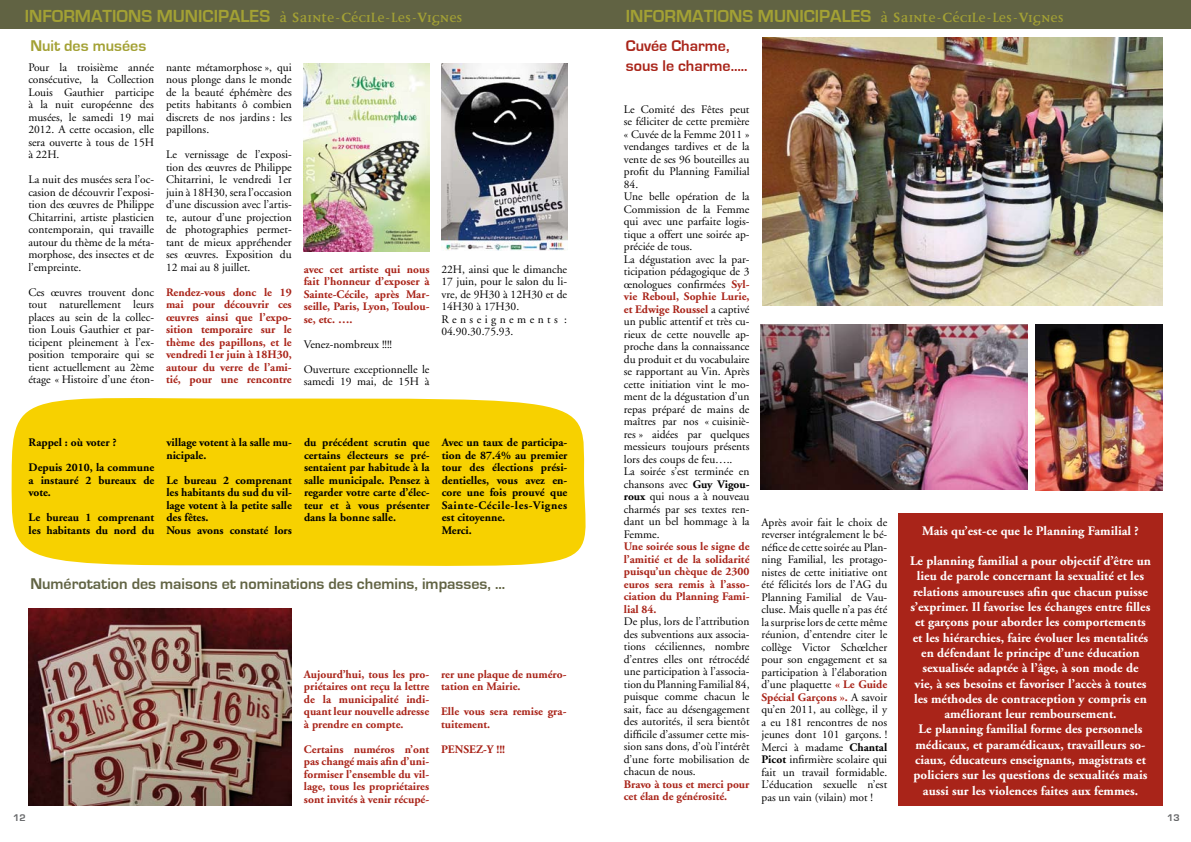
<style>
.page{position:relative;width:1191px;height:842px;background:#fff}
.page>*{position:absolute;margin:0;border:0;box-sizing:border-box;transform-origin:0 0}
.t1{font:700 18px "Disturbance";color:#a3a134}
.t2{font:700 18px "Eurostile";color:#a3a134}
.t3{font:700 16px "Eurostile";color:#616343}
.t4{font:700 16px/19.2px "Eurostile";color:#a92419}
.t5{font:700 16px "Eurostile";color:#a3a134}
.t6{font:700 13px/15.3px "Adobe Garamond";color:#fff;text-align:center}
.t7{font:11.5px/12.5px "Adobe Garamond";color:#000;text-align:justify}
.t8{font:700 11.5px/12.5px "Adobe Garamond";color:#a92419;text-align:justify}
.t9{font:700 11.5px/12.5px "Adobe Garamond";color:#000}
.t10{font:700 10px "Eurostile";color:#646567}
.s1{font-family:"Eurostile"}
.s2{font-size:24px}
.s3{font-weight:700;color:#a92419}
.s4{font-weight:700}
</style>
<div class="page">
<img style="left:441px;top:63px;width:126px;height:187px">
<img style="left:28px;top:608px;width:263px;height:198px">
<img style="left:304px;top:63px;width:126px;height:188px">
<img style="left:762px;top:38px;width:400px;height:267px">
<img style="left:761px;top:324px;width:266px;height:166px">
<img style="left:1035px;top:324px;width:127px;height:166px">
<div style="left:0;top:0;width:1191px;height:28px;background:#616343"></div>
<div style="left:898px;top:514px;width:264px;height:292px;background:#a92419"></div>
<div style="left:11px;top:398px;width:575px;height:168px;background:#f7d100"></div>
<h1 class="t2" style="left:25px;top:6px;width:205px">Informations Municipale</h1>
<h1 class="t1" style="left:259px;top:9px;width:205px"><span class="s1">s</span> à <span class="s2">S</span>ainte-<span class="s2">C</span>écile-les-<span class="s2">V</span>ignes</h1>
<h2 class="t5" style="left:30px;top:37px;width:117px">Nuit des musées</h2>
<p class="t7" style="left:28px;top:61px;width:127px">Pour la troisième année consécutive, la Collection Louis Gauthier participe à la nuit européenne des musées, le samedi 19 mai 2012. A cette occasion, elle sera ouverte à tous de 15H à 22H.</p>
<p class="t7" style="left:28px;top:174px;width:127px">La nuit des musées sera l’oc&shy;casion de découvrir l’exposi&shy;tion des œuvres de Philippe Chitarrini, artiste plasticien contemporain, qui travaille autour du thème de la méta&shy;morphose, des insectes et de l’empreinte.</p>
<p class="t7" style="left:28px;top:286px;width:127px">Ces œuvres trouvent donc tout naturellement leurs places au sein de la collec&shy;tion Louis Gauthier et par&shy;ticipent pleinement à l’ex&shy;position temporaire qui se tient actuellement au 2ème étage « Histoire d’une éton-</p>
<p class="t7" style="left:166px;top:61px;width:127px">nante métamorphose », qui nous plonge dans le monde de la beauté éphémère des petits habitants ô combien discrets de nos jardins : les papillons.</p>
<p class="t7" style="left:166px;top:149px;width:127px">Le vernissage de l’exposi&shy;tion des œuvres de Philippe Chitarrini, le vendredi 1er juin à 18H30, sera l’occasion d’une discussion avec l’artis&shy;te, autour d’une projection de photographies permet&shy;tant de mieux appréhender ses œuvres. Exposition du 12 mai au 8 juillet.</p>
<p class="t8" style="left:166px;top:286px;width:127px">Rendez-vous donc le 19 mai pour découvrir ces œuvres ainsi que l’expo&shy;sition temporaire sur le thème des papillons, et le vendredi 1er juin à 18H30, autour du verre de l’ami&shy;tié, pour une rencontre</p>
<p class="t8" style="left:304px;top:263px;width:127px">avec cet artiste qui nous fait l’honneur d’exposer à Sainte-Cécile, après Mar&shy;seille, Paris, Lyon, Toulou&shy;se, etc. ….</p>
<p class="t7" style="left:304px;top:332px;width:127px;line-height:25px">Venez-nombreux !!!!<br>Ouverture exceptionnelle le</p>
<p class="t7" style="left:304px;top:376px;width:127px">samedi 19 mai, de 15H à</p>
<p class="t7" style="left:441px;top:263px;width:127px;text-align:left">22H, ainsi que le dimanche<br>17 juin, pour le salon du li&shy;vre, de 9H30 à 12H30 et de<br>14H30 à 17H30.<br>Renseignements :<br>04.90.30.75.93.</p>
<p class="t9" style="left:29px;top:430px;width:127px;line-height:25px">Rappel : où voter ?<br>Depuis 2010, la commune</p>
<p class="t9" style="left:29px;top:474px;width:127px">a instauré 2 bureaux de vote.</p>
<p class="t9" style="left:29px;top:511px;width:127px">Le bureau 1 comprenant les habitants du nord du</p>
<p class="t9" style="left:166px;top:436px;width:127px">village votent à la salle mu&shy;nicipale.</p>
<p class="t9" style="left:166px;top:474px;width:127px">Le bureau 2 comprenant les habitants du sud du vil&shy;lage votent à la petite salle des fêtes.<br>Nous avons constaté lors</p>
<p class="t9" style="left:304px;top:436px;width:127px;text-align:justify">du précédent scrutin que certains électeurs se pré&shy;sentaient par habitude à la salle municipale. Pensez à regarder votre carte d’élec&shy;teur et à vous présenter dans la bonne salle.</p>
<p class="t9" style="left:442px;top:436px;width:127px">Avec un taux de participa&shy;tion de 87.4% au premier tour des élections prési&shy;dentielles, vous avez en&shy;core une fois prouvé que<br>Sainte-Cécile-les-Vignes est citoyenne.<br>Merci.</p>
<h2 class="t3" style="left:30px;top:575px;width:476px">Numérotation des maisons et nominations des chemins, impasses, ...</h2>
<p class="t8" style="left:304px;top:668px;width:127px">Aujourd’hui, tous les pro&shy;priétaires ont reçu la lettre de la municipalité indi&shy;quant leur nouvelle adresse à prendre en compte.</p>
<p class="t8" style="left:304px;top:743px;width:127px">Certains numéros n’ont pas changé mais afin d’uni&shy;formiser l’ensemble du vil&shy;lage, tous les propriétaires sont invités à venir récupé-</p>
<p class="t8" style="left:441px;top:668px;width:127px">rer une plaque de numéro&shy;tation en Mairie.</p>
<p class="t8" style="left:441px;top:705px;width:127px">Elle vous sera remise gra&shy;tuitement.</p>
<p class="t8" style="left:441px;top:743px;width:65px">PENSEZ-Y !!!</p>
<h1 class="t2" style="left:626px;top:6px;width:205px">Informations Municipale</h1>
<h1 class="t1" style="left:860px;top:9px;width:205px"><span class="s1">s</span> à <span class="s2">S</span>ainte-<span class="s2">C</span>écile-les-<span class="s2">V</span>ignes</h1>
<h2 class="t4" style="left:626px;top:37px;width:123px">Cuvée Charme, sous le charme…..</h2>
<p class="t7" style="left:624px;top:103px;width:127px;text-align:left">Le Comité des Fêtes peut se féliciter de cette première « Cuvée de la Femme 2011 » vendanges tardives et de la vente de ses 96 bouteilles au profit du Planning Familial<br>84.<br>Une belle opération de la<br>Commission de la Femme qui avec une parfaite logis&shy;tique a offert une soirée ap&shy;préciée de tous.<br>La dégustation avec la par&shy;ticipation pédagogique de 3 œnologues confirmées <span class="s3">Syl&shy;vie Reboul, Sophie Lurie, et Edwige Roussel</span> a captivé un public attentif et très cu&shy;rieux de cette nouvelle ap&shy;proche dans la connaissance du produit et du vocabulaire se rapportant au Vin. Après cette initiation vint le mo&shy;ment de la dégustation d’un repas préparé de mains de maîtres par nos « cuisiniè&shy;res » aidées par quelques messieurs toujours présents lors des coups de feu…..<br>La soirée s’est terminée en chansons avec <span class="s4">Guy Vigou&shy;roux</span> qui nous a à nouveau charmés par ses textes ren&shy;dant un bel hommage à la<br>Femme.</p>
<p class="t8" style="left:624px;top:541px;width:127px">Une soirée sous le signe de l’amitié et de la solidarité puisqu’un chèque de 2300 euros sera remis à l’asso&shy;ciation du Planning Fami&shy;lial 84.</p>
<p class="t7" style="left:624px;top:616px;width:127px">De plus, lors de l’attribution des subventions aux associa&shy;tions céciliennes, nombre d’entres elles ont rétrocédé une participation à l’associa&shy;tion du Planning Familial 84, puisque comme chacun le sait, face au désengagement des autorités, il sera bientôt difficile d’assumer cette mis&shy;sion sans dons, d’où l’intérêt d’une forte mobilisation de chacun de nous.</p>
<p class="t8" style="left:624px;top:778px;width:127px">Bravo à tous et merci pour cet élan de générosité.</p>
<p class="t7" style="left:761px;top:516px;width:127px">Après avoir fait le choix de reverser intégralement le bé&shy;néfice de cette soirée au Plan&shy;ning Familial, les protago&shy;nistes de cette initiative ont été félicités lors de l’AG du Planning Familial de Vau&shy;cluse. Mais quelle n’a pas été la surprise lors de cette même réunion, d’entendre citer le collège Victor Schœlcher pour son engagement et sa participation à l’élaboration d’une plaquette <span class="s3">« Le Guide Spécial Garçons ».</span> A savoir qu’en 2011, au collège, il y a eu 181 rencontres de nos jeunes dont 101 garçons. !<br>Merci à madame <span class="s4">Chantal Picot</span> infirmière scolaire qui fait un travail formidable.<br>L’éducation sexuelle n’est pas un vain (vilain) mot !</p>
<p class="t6" style="left:922px;top:523px;width:218px">Mais qu’est-ce que le Planning Familial ?</p>
<p class="t6" style="left:910px;top:554px;width:242px">Le planning familial a pour objectif d’être un lieu de parole concernant la sexualité et les relations amoureuses afin que chacun puisse s’exprimer. Il favorise les échanges entre filles et garçons pour aborder les comportements et les hiérarchies, faire évoluer les mentalités en défendant le principe d’une éducation sexualisée adaptée à l’âge, à son mode de<br>vie, à ses besoins et favoriser l’accès à toutes les méthodes de contraception y compris en améliorant leur remboursement.<br>Le planning familial forme des personnels médicaux, et paramédicaux, travailleurs so&shy;ciaux, éducateurs enseignants, magistrats et policiers sur les questions de sexualités mais aussi sur les violences faites aux femmes.</p>
<p class="t10" style="left:13px;top:812px;width:13px">12</p>
<p class="t10" style="left:1167px;top:812px;width:13px">13</p>
</div>
